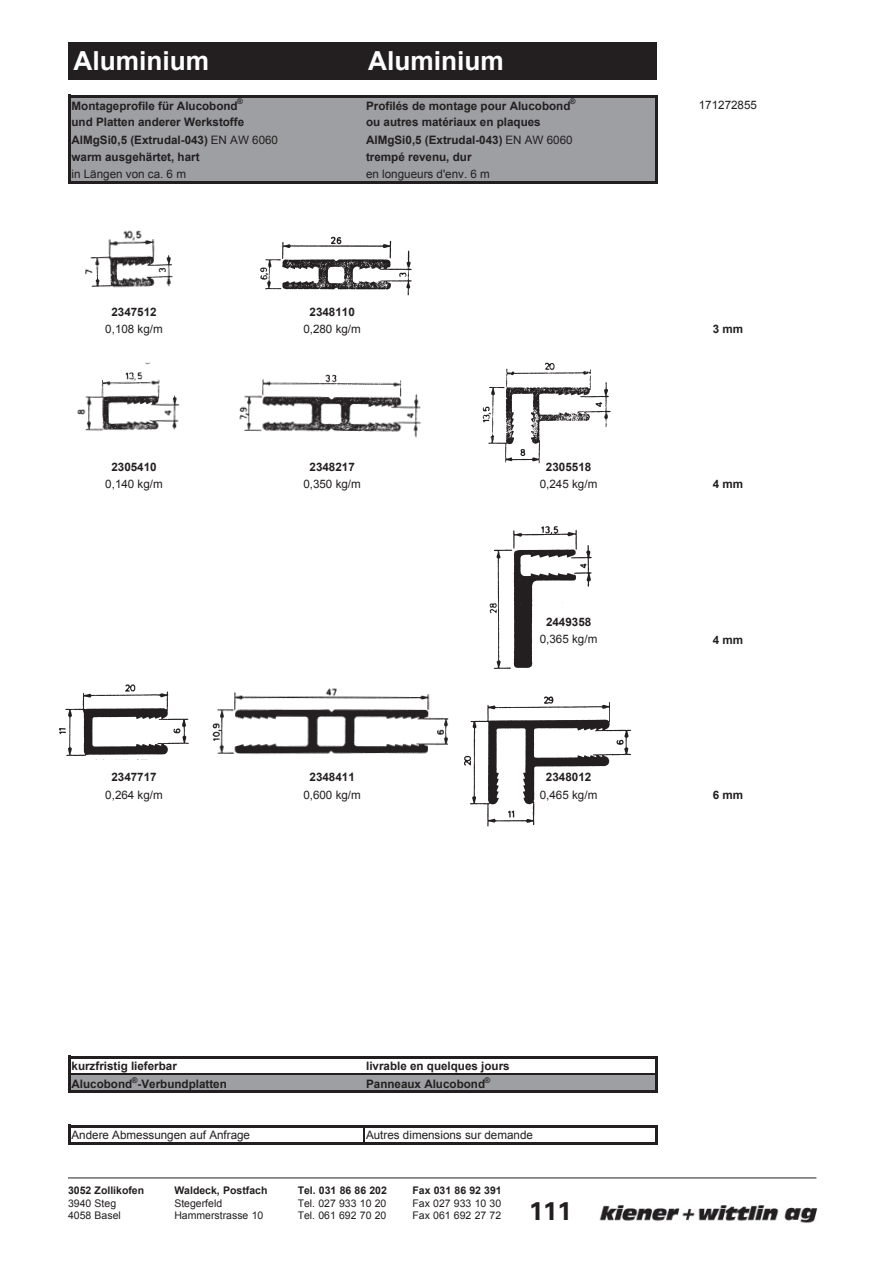
<style>
.page{position:relative;width:893px;height:1263px;background:#fff}
.page>*{position:absolute;margin:0;border:0;box-sizing:border-box;transform-origin:0 0}
.t1{font:700 26.25px "Arial";color:#fff}
.t2{font:700 25.5px "Univers";color:#231f20}
.t3{font:700 11.7px "Arial";color:#231f20}
.t4{font:11.7px "Arial";color:#231f20}
.t5{font:10.5px "Arial";color:#231f20}
.t6{font:700 10.5px "Arial";color:#231f20}
.t7{font:700 7.8px "Arial";color:#231f20}
.s1{font-weight:400}
</style>
<div class="page">
<hr style="left:68px;top:1177px;width:748px;height:1px;background:#231f20">
<img style="left:599px;top:1205px;width:219px;height:18px">
<img style="left:482px;top:362px;width:129px;height:102px">
<div style="left:544px;top:429px;width:75px;height:33px;background:#fff"></div>
<img style="left:464px;top:696px;width:168px;height:131px">
<div style="left:539px;top:768px;width:91px;height:35px;background:#fff"></div>
<div style="left:611px;top:695px;width:21px;height:32px;background:#fff"></div>
<img style="left:85px;top:230px;width:88px;height:58px">
<img style="left:260px;top:236px;width:152px;height:60px">
<div style="left:69px;top:43px;width:247px;height:36px;background:#231f20"></div>
<div style="left:316px;top:43px;width:48px;height:36px;background:#231f20"></div>
<div style="left:364px;top:43px;width:28px;height:36px;background:#231f20"></div>
<div style="left:392px;top:43px;width:12px;height:36px;background:#231f20"></div>
<div style="left:404px;top:43px;width:13px;height:36px;background:#231f20"></div>
<div style="left:417px;top:43px;width:239px;height:36px;background:#231f20"></div>
<div style="left:69px;top:96px;width:587px;height:87px;background:#9d9fa2"></div>
<hr style="left:68px;top:42px;width:2px;height:38px;background:#231f20">
<hr style="left:655px;top:44px;width:2px;height:36px;background:#231f20">
<hr style="left:68px;top:95px;width:3px;height:89px;background:#231f20">
<hr style="left:655px;top:98px;width:3px;height:86px;background:#231f20">
<hr style="left:70px;top:42px;width:587px;height:2px;background:#231f20">
<hr style="left:70px;top:78px;width:587px;height:2px;background:#231f20">
<hr style="left:71px;top:95px;width:587px;height:3px;background:#231f20">
<hr style="left:71px;top:181px;width:587px;height:3px;background:#231f20">
<div style="left:69px;top:1074px;width:587px;height:18px;background:#9d9fa2"></div>
<hr style="left:68px;top:1056px;width:3px;height:37px;background:#231f20">
<hr style="left:655px;top:1058px;width:3px;height:35px;background:#231f20">
<hr style="left:68px;top:1125px;width:3px;height:20px;background:#231f20">
<hr style="left:655px;top:1127px;width:3px;height:18px;background:#231f20">
<svg style="left:363px;top:1127px;width:1px;height:15px"></svg>
<hr style="left:71px;top:1056px;width:587px;height:2px;background:#231f20">
<hr style="left:71px;top:1074px;width:584px;height:1px;background:#231f20">
<hr style="left:71px;top:1090px;width:587px;height:3px;background:#231f20">
<hr style="left:71px;top:1125px;width:587px;height:2px;background:#231f20">
<hr style="left:71px;top:1142px;width:587px;height:3px;background:#231f20">
<img style="left:59px;top:684px;width:130px;height:72px">
<img style="left:212px;top:688px;width:237px;height:67px">
<img style="left:489px;top:526px;width:103px;height:143px">
<img style="left:77px;top:363px;width:103px;height:68px">
<img style="left:239px;top:374px;width:182px;height:64px">
<h1 class="t1" style="left:74px;top:44px;width:137px">Aluminium</h1>
<h1 class="t1" style="left:368px;top:44px;width:137px">Aluminium</h1>
<p class="t3" style="left:72px;top:98px;width:168px">Montageprofile für Alucobond</p>
<p class="t7" style="left:237px;top:97px;width:7px">®</p>
<p class="t7" style="left:570px;top:97px;width:7px">®</p>
<p class="t4" style="left:699px;top:97px;width:60px">171272855</p>
<p class="t3" style="left:366px;top:98px;width:206px">Profilés de montage pour Alucobond</p>
<p class="t3" style="left:72px;top:115px;width:174px">und Platten anderer Werkstoffe</p>
<p class="t3" style="left:366px;top:115px;width:176px">ou autres matériaux en plaques</p>
<p class="t3" style="left:72px;top:132px;width:208px">AlMgSi0,5 (Extrudal-043) <span class="s1">EN AW 6060</span></p>
<p class="t3" style="left:366px;top:132px;width:208px">AlMgSi0,5 (Extrudal-043) <span class="s1">EN AW 6060</span></p>
<p class="t3" style="left:72px;top:149px;width:130px">warm ausgehärtet, hart</p>
<p class="t3" style="left:366px;top:149px;width:107px">trempé revenu, dur</p>
<p class="t4" style="left:72px;top:166px;width:116px">in Längen von ca. 6 m</p>
<p class="t4" style="left:366px;top:166px;width:125px">en longueurs d'env. 6 m</p>
<p class="t3" style="left:111px;top:304px;width:47px">2347512</p>
<p class="t3" style="left:310px;top:304px;width:47px">2348110</p>
<p class="t4" style="left:105px;top:321px;width:59px">0,108 kg/m</p>
<p class="t4" style="left:303px;top:321px;width:59px">0,280 kg/m</p>
<p class="t3" style="left:713px;top:321px;width:32px">3 mm</p>
<p class="t4" style="left:72px;top:317px;width:116px">in Längen von ca. 6 m</p>
<p class="t3" style="left:111px;top:455px;width:47px">2347512</p>
<p class="t3" style="left:310px;top:455px;width:47px">2348110</p>
<p class="t4" style="left:105px;top:473px;width:59px">0,108 kg/m</p>
<p class="t4" style="left:303px;top:473px;width:59px">0,280 kg/m</p>
<p class="t3" style="left:713px;top:473px;width:32px">3 mm</p>
<p class="t3" style="left:111px;top:459px;width:47px">2305410</p>
<p class="t3" style="left:310px;top:459px;width:47px">2348217</p>
<p class="t3" style="left:546px;top:459px;width:47px">2305518</p>
<p class="t4" style="left:105px;top:476px;width:59px">0,140 kg/m</p>
<p class="t4" style="left:303px;top:476px;width:59px">0,350 kg/m</p>
<p class="t4" style="left:540px;top:476px;width:59px">0,245 kg/m</p>
<p class="t3" style="left:713px;top:477px;width:32px">4 mm</p>
<p class="t3" style="left:546px;top:611px;width:47px">2305518</p>
<p class="t4" style="left:540px;top:628px;width:59px">0,245 kg/m</p>
<p class="t3" style="left:713px;top:628px;width:32px">4 mm</p>
<p class="t3" style="left:546px;top:614px;width:47px">2449358</p>
<p class="t4" style="left:540px;top:632px;width:59px">0,365 kg/m</p>
<p class="t3" style="left:713px;top:632px;width:32px">4 mm</p>
<p class="t3" style="left:546px;top:766px;width:47px">2449358</p>
<p class="t4" style="left:540px;top:783px;width:59px">0,365 kg/m</p>
<p class="t3" style="left:713px;top:783px;width:32px">4 mm</p>
<p class="t3" style="left:111px;top:770px;width:47px">2347717</p>
<p class="t3" style="left:310px;top:770px;width:47px">2348411</p>
<p class="t3" style="left:546px;top:770px;width:47px">2348012</p>
<p class="t4" style="left:105px;top:787px;width:59px">0,264 kg/m</p>
<p class="t4" style="left:303px;top:787px;width:59px">0,600 kg/m</p>
<p class="t4" style="left:540px;top:787px;width:59px">0,465 kg/m</p>
<p class="t3" style="left:713px;top:787px;width:32px">6 mm</p>
<p class="t3" style="left:72px;top:1058px;width:107px">kurzfristig lieferbar</p>
<p class="t3" style="left:366px;top:1058px;width:145px">livrable en quelques jours</p>
<p class="t3" style="left:72px;top:1076px;width:62px">Alucobond</p>
<p class="t7" style="left:132px;top:1075px;width:7px">®</p>
<p class="t7" style="left:485px;top:1075px;width:7px">®</p>
<p class="t3" style="left:138px;top:1076px;width:91px">-Verbundplatten</p>
<p class="t3" style="left:366px;top:1076px;width:120px">Panneaux Alucobond</p>
<p class="t4" style="left:72px;top:1127px;width:180px">Andere Abmessungen auf Anfrage</p>
<p class="t4" style="left:366px;top:1127px;width:168px">Autres dimensions sur demande</p>
<p class="t6" style="left:68px;top:1183px;width:78px">3052 Zollikofen</p>
<p class="t6" style="left:174px;top:1183px;width:95px">Waldeck, Postfach</p>
<p class="t6" style="left:298px;top:1183px;width:91px">Tel. 031 86 86 202</p>
<p class="t6" style="left:412px;top:1183px;width:91px">Fax 031 86 92 391</p>
<p class="t5" style="left:68px;top:1196px;width:50px">3940 Steg</p>
<p class="t5" style="left:174px;top:1196px;width:49px">Stegerfeld</p>
<p class="t5" style="left:298px;top:1196px;width:90px">Tel. 027 933 10 20</p>
<p class="t5" style="left:412px;top:1196px;width:90px">Fax 027 933 10 30</p>
<p class="t5" style="left:68px;top:1209px;width:54px">4058 Basel</p>
<p class="t5" style="left:174px;top:1209px;width:90px">Hammerstrasse 10</p>
<p class="t5" style="left:298px;top:1209px;width:90px">Tel. 061 692 70 20</p>
<p class="t5" style="left:412px;top:1209px;width:90px">Fax 061 692 27 72</p>
<h2 class="t2" style="left:529px;top:1196px;width:44px">111</h2>
</div>
